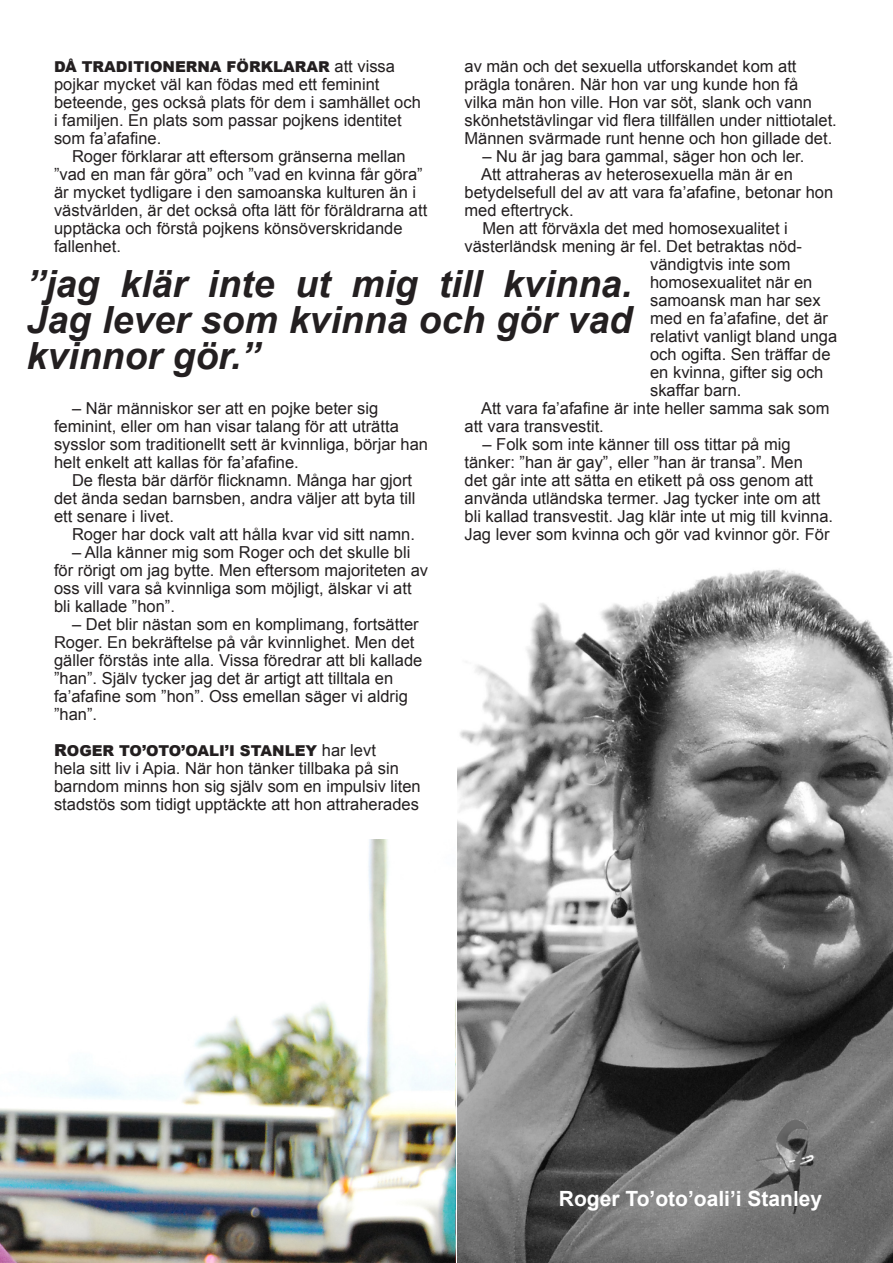
<style>
.page{position:relative;width:893px;height:1263px;background:#fff}
.page>*{position:absolute;margin:0;border:0;box-sizing:border-box;transform-origin:0 0}
.t1{font:italic 700 37.5px/36px "Arial";color:#231f20;text-align:justify}
.t2{font:700 21px "Arial";color:#fff}
.t3{font:16.5px/18px "Arial";color:#231f20}
.t4{font:900 15px "Arial";color:#231f20}
.s1{font-weight:400;font-size:16.5px}
.s2{font-size:16.5px}
</style>
<div class="page">
<img style="left:0;top:839px;width:455px;height:424px">
<img style="left:457px;top:569px;width:436px;height:694px">
<p class="t4" style="left:54px;top:56px;width:342px">DÅ TRADITIONERNA FÖRKLARAR <span class="s1">att vissa</span></p>
<p class="t3" style="left:54px;top:75px;width:368px">pojkar mycket väl kan födas med ett feminint beteende, ges också plats för dem i samhället och i familjen. En plats som passar pojkens identitet som fa’afafine.</p>
<p class="t3" style="left:54px;top:147px;width:375px;text-indent:18px">Roger förklarar att eftersom gränserna mellan ”vad en man får göra” och ”vad en kvinna får göra” är mycket tydligare i den samoanska kulturen än i västvärlden, är det också ofta lätt för föräldrarna att upptäcka och förstå pojkens könsöverskridande fallenhet.</p>
<p class="t3" style="left:464px;top:57px;width:374px">av män och det sexuella utforskandet kom att prägla tonåren. När hon var ung kunde hon få<br>vilka män hon ville. Hon var söt, slank och vann skönhetstävlingar vid flera tillfällen under nittiotalet.<br>Männen svärmade runt henne och hon gillade det.</p>
<p class="t3" style="left:482px;top:147px;width:323px">– Nu är jag bara gammal, säger hon och ler.</p>
<p class="t3" style="left:464px;top:165px;width:370px;text-indent:16px">Att attraheras av heterosexuella män är en betydelsefull del av att vara fa’afafine, betonar hon med eftertryck.</p>
<p class="t3" style="left:482px;top:219px;width:307px">Men att förväxla det med homosexualitet i</p>
<p class="t3" style="left:464px;top:237px;width:339px">västerländsk mening är fel. Det betraktas nöd-</p>
<p class="t3" style="left:650px;top:255px;width:142px">vändigtvis inte som</p>
<p class="t3" style="left:650px;top:273px;width:164px">homosexualitet när en</p>
<p class="t3" style="left:650px;top:291px;width:172px">samoansk man har sex</p>
<p class="t3" style="left:650px;top:309px;width:179px">med en fa’afafine, det är</p>
<p class="t3" style="left:650px;top:327px;width:189px">relativt vanligt bland unga</p>
<p class="t3" style="left:650px;top:345px;width:182px">och ogifta. Sen träffar de</p>
<p class="t3" style="left:650px;top:363px;width:175px">en kvinna, gifter sig och</p>
<p class="t3" style="left:650px;top:381px;width:93px">skaffar barn.</p>
<p class="t3" style="left:464px;top:399px;width:366px;text-indent:16px">Att vara fa’afafine är inte heller samma sak som att vara transvestit.</p>
<p class="t3" style="left:464px;top:435px;width:370px;text-indent:18px">– Folk som inte känner till oss tittar på mig tänker: ”han är gay”, eller ”han är transa”. Men<br>det går inte att sätta en etikett på oss genom att använda utländska termer. Jag tycker inte om att bli kallad transvestit. Jag klär inte ut mig till kvinna.<br>Jag lever som kvinna och gör vad kvinnor gör. För</p>
<p class="t1" style="left:27px;top:267px;width:607px">”jag klär inte ut mig till kvinna.<br>Jag lever som kvinna och gör vad kvinnor gör.”</p>
<p class="t3" style="left:54px;top:399px;width:376px;text-indent:18px">– När människor ser att en pojke beter sig feminint, eller om han visar talang för att uträtta sysslor som traditionellt sett är kvinnliga, börjar han helt enkelt att kallas för fa’afafine.</p>
<p class="t3" style="left:54px;top:471px;width:363px;text-indent:18px">De flesta bär därför flicknamn. Många har gjort det ända sedan barnsben, andra väljer att byta till ett senare i livet.</p>
<p class="t3" style="left:72px;top:525px;width:344px">Roger har dock valt att hålla kvar vid sitt namn.</p>
<p class="t3" style="left:54px;top:543px;width:376px;text-indent:18px">– Alla känner mig som Roger och det skulle bli för rörigt om jag bytte. Men eftersom majoriteten av oss vill vara så kvinnliga som möjligt, älskar vi att bli kallade ”hon”.</p>
<p class="t3" style="left:54px;top:615px;width:370px;text-indent:18px">– Det blir nästan som en komplimang, fortsätter Roger. En bekräftelse på vår kvinnlighet. Men det gäller förstås inte alla. Vissa föredrar att bli kallade ”han”. Själv tycker jag det är artigt att tilltala en fa’afafine som ”hon”. Oss emellan säger vi aldrig ”han”.</p>
<p class="t4" style="left:54px;top:740px;width:323px"><span class="s2">R</span>OGER TO’OTO’OALI’I STANLEY <span class="s1">har levt</span></p>
<p class="t3" style="left:54px;top:759px;width:368px">hela sitt liv i Apia. När hon tänker tillbaka på sin barndom minns hon sig själv som en impulsiv liten stadstös som tidigt upptäckte att hon attraherades</p>
<p class="t2" style="left:559px;top:1185px;width:265px">Roger To’oto’oali’i Stanley</p>
</div>
